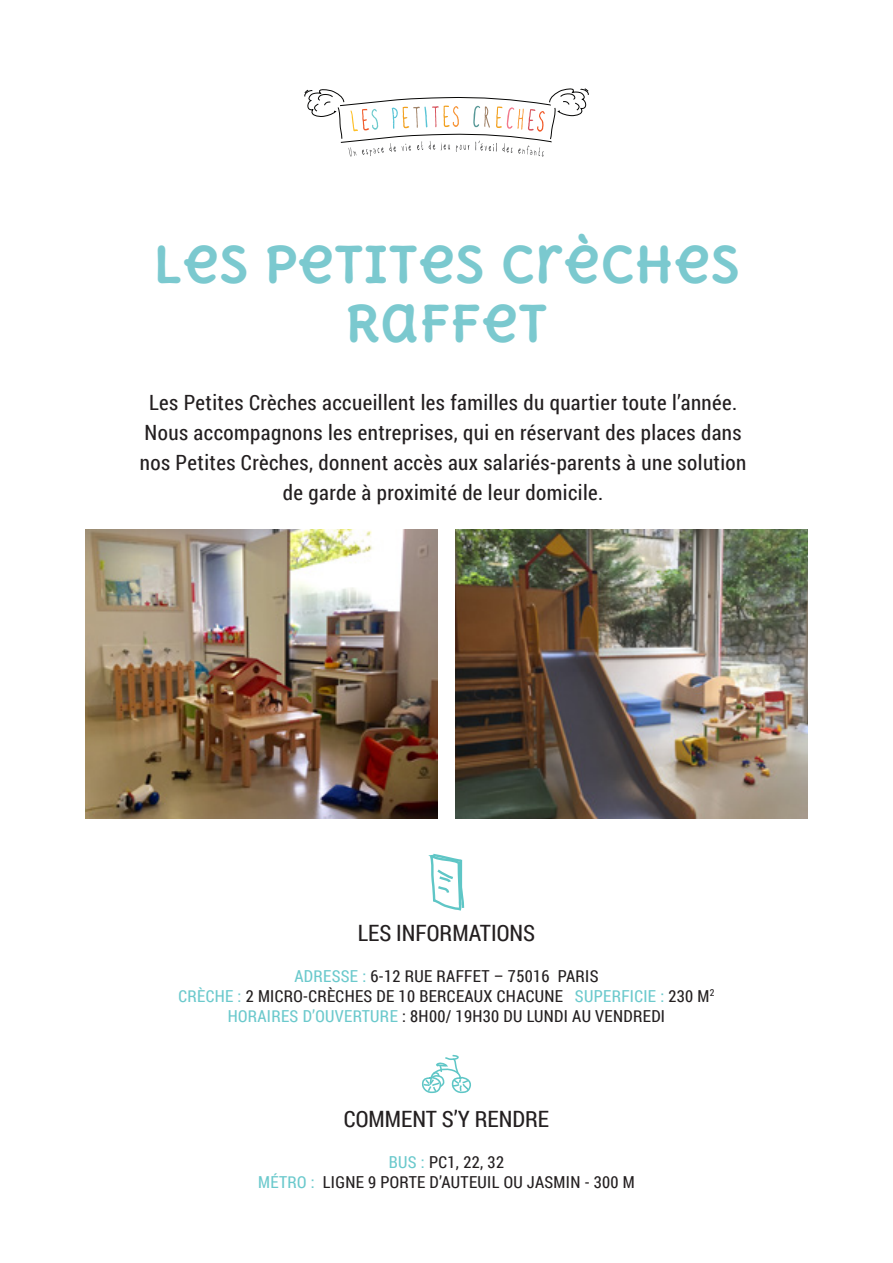
<style>
.page{position:relative;width:893px;height:1263px;background:#fff}
.page>*{position:absolute;margin:0;border:0;box-sizing:border-box;transform-origin:0 0}
.t1{font:700 49.5px "Delius Unicase";color:#7bc9cf}
.t2{font:22.5px "Roboto Condensed";color:#231f20}
.t3{font:21px "Roboto Condensed";letter-spacing:.02em;color:#231f20}
.t4{font:16.5px "Roboto Condensed";letter-spacing:.02em;color:#231f20}
.s1{color:#6bc9cc}
</style>
<div class="page">
<img style="left:85px;top:529px;width:352px;height:289px">
<img style="left:455px;top:529px;width:353px;height:289px">
<svg style="left:429px;top:854px;width:35px;height:57px"></svg>
<svg style="left:422px;top:1055px;width:49px;height:38px"></svg>
<svg style="left:304px;top:88px;width:285px;height:69px"></svg>
<p class="t1" style="left:153px;top:232px;width:589px">LES PETITES CRÈCHES</p>
<p class="t1" style="left:345px;top:291px;width:204px">RAFFET</p>
<p class="t3" style="left:149px;top:388px;width:590px">Les Petites Crèches accueillent les familles du quartier toute l’année.</p>
<p class="t3" style="left:145px;top:418px;width:599px">Nous accompagnons les entreprises, qui en réservant des places dans</p>
<p class="t3" style="left:140px;top:448px;width:608px">nos Petites Crèches, donnent accès aux salariés-parents à une solution</p>
<p class="t3" style="left:283px;top:478px;width:322px">de garde à proximité de leur domicile.</p>
<p class="t2" style="left:358px;top:917px;width:179px">LES INFORMATIONS</p>
<p class="t4" style="left:294px;top:965px;width:306px"><span class="s1">ADRESSE :</span> 6-12 RUE RAFFET – 75016 PARIS</p>
<p class="t4" style="left:178px;top:984px;width:538px"><span class="s1">CRÈCHE :</span> 2 MICRO-CRÈCHES DE 10 BERCEAUX CHACUNE <span class="s1">SUPERFICIE :</span> 230 M<sup>2</sup></p>
<p class="t4" style="left:228px;top:1004px;width:439px"><span class="s1">HORAIRES D’OUVERTURE</span> : 8H00/ 19H30 DU LUNDI AU VENDREDI</p>
<p class="t2" style="left:344px;top:1103px;width:207px">COMMENT S’Y RENDRE</p>
<p class="t4" style="left:389px;top:1151px;width:117px"><span class="s1">BUS :</span> PC1, 22, 32</p>
<p class="t4" style="left:258px;top:1170px;width:378px"><span class="s1">MÉTRO :</span> LIGNE 9 PORTE D’AUTEUIL OU JASMIN - 300 M</p>
</div>
